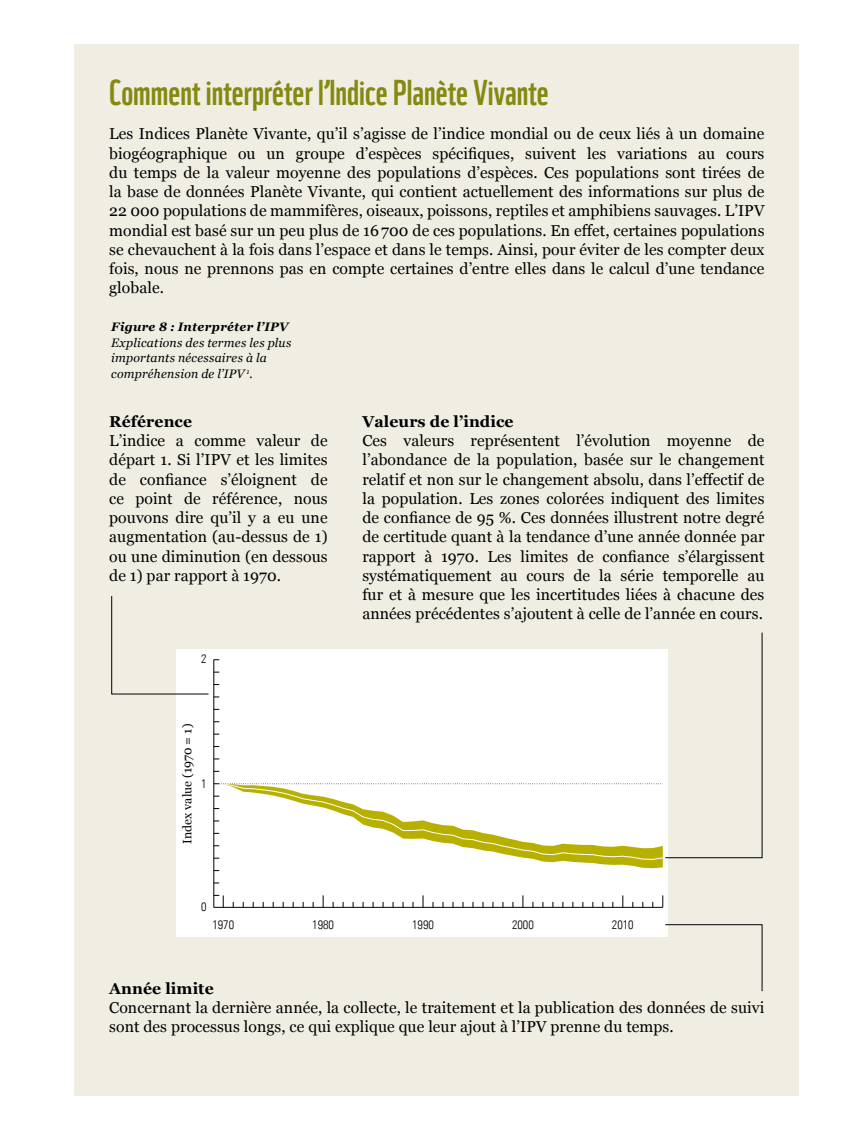
<style>
.page{position:relative;width:844px;height:1141px;background:#fff}
.page>*{position:absolute;margin:0;border:0;box-sizing:border-box;transform-origin:0 0}
.t1{font:35px "WWF";color:#858910}
.t2{font:15.75px/19.2px "Georgia";letter-spacing:.005em;color:#000;text-align:justify}
.t3{font:700 15.75px "Georgia";letter-spacing:.005em;color:#000}
.t4{font:italic 12.25px/15.8px "Georgia";letter-spacing:.015em;color:#000}
.t5{font:italic 700 12.25px "Georgia";letter-spacing:.025em;color:#000}
.t6{font:300 condensed 12.25px "Univers LT";color:#000}
.t7{font:12.25px "Georgia";color:#000}
</style>
<div class="page">
<div style="left:74px;top:45px;width:725px;height:1051px;background:#f0eee3"></div>
<div style="left:176px;top:649px;width:491px;height:288px;background:#fff"></div>
<hr style="left:214px;top:907px;width:448px;height:1px;background:#000">
<hr style="left:213px;top:659px;width:1px;height:249px;background:#000">
<svg style="left:214px;top:895px;width:10px;height:12px"></svg>
<svg style="left:323px;top:895px;width:1px;height:12px"></svg>
<svg style="left:422px;top:895px;width:1px;height:12px"></svg>
<svg style="left:522px;top:895px;width:1px;height:12px"></svg>
<svg style="left:622px;top:895px;width:1px;height:12px"></svg>
<svg style="left:662px;top:895px;width:1px;height:12px"></svg>
<svg style="left:665px;top:924px;width:97px;height:67px"></svg>
<svg style="left:111px;top:596px;width:651px;height:275px"></svg>
<h1 class="t1" style="left:109px;top:65px;width:441px">Comment interpréter l’Indice Planète Vivante</h1>
<p class="t2" style="left:109px;top:124px;width:656px">Les Indices Planète Vivante, qu’il s’agisse de l’indice mondial ou de ceux liés à un domaine biogéographique ou un groupe d’espèces spécifiques, suivent les variations au cours du temps de la valeur moyenne des populations d’espèces. Ces populations sont tirées de la base de données Planète Vivante, qui contient actuellement des informations sur plus de 22 000 populations de mammifères, oiseaux, poissons, reptiles et amphibiens sauvages. L’IPV mondial est basé sur un peu plus de 16700 de ces populations. En effet, certaines populations se chevauchent à la fois dans l’espace et dans le temps. Ainsi, pour éviter de les compter deux fois, nous ne prennons pas en compte certaines d’entre elles dans le calcul d’une tendance globale.</p>
<p class="t5" style="left:111px;top:318px;width:179px">Figure 8 : Interpréter l’IPV</p>
<p class="t4" style="left:111px;top:334px;width:182px">Explications des termes les plus importants nécessaires à la compréhension de l’IPV <sup>1</sup>.</p>
<p class="t3" style="left:109px;top:410px;width:84px">Référence</p>
<p class="t2" style="left:109px;top:430px;width:220px">L’indice a comme valeur de départ 1. Si l’IPV et les limites de confiance s’éloignent de ce point de référence, nous pouvons dire qu’il y a eu une augmentation (au-dessus de 1) ou une diminution (en dessous de 1) par rapport à 1970.</p>
<p class="t6" style="left:201px;top:652px;width:7px">2</p>
<p class="t7" style="left:180px;top:844px;width:121px;rotate:-90deg">Index value (1970 = 1)</p>
<p class="t6" style="left:201px;top:776px;width:7px">1</p>
<p class="t6" style="left:201px;top:899px;width:7px">0</p>
<p class="t3" style="left:362px;top:410px;width:153px">Valeurs de l’indice</p>
<p class="t2" style="left:362px;top:430px;width:403px">Ces valeurs représentent l’évolution moyenne de l’abondance de la population, basée sur le changement relatif et non sur le changement absolu, dans l’effectif de la population. Les zones colorées indiquent des limites de confiance de 95 %. Ces données illustrent notre degré de certitude quant à la tendance d’une année donnée par rapport à 1970. Les limites de confiance s’élargissent systématiquement au cours de la série temporelle au fur et à mesure que les incertitudes liées à chacune des années précédentes s’ajoutent à celle de l’année en cours.</p>
<p class="t6" style="left:212px;top:917px;width:23px">1970</p>
<p class="t6" style="left:312px;top:917px;width:23px">1980</p>
<p class="t6" style="left:412px;top:917px;width:23px">1990</p>
<p class="t6" style="left:512px;top:917px;width:23px">2000</p>
<p class="t6" style="left:611px;top:917px;width:23px">2010</p>
<p class="t3" style="left:109px;top:976px;width:106px">Année limite</p>
<p class="t2" style="left:109px;top:997px;width:656px">Concernant la dernière année, la collecte, le traitement et la publication des données de suivi sont des processus longs, ce qui explique que leur ajout à l’IPV prenne du temps.</p>
</div>
